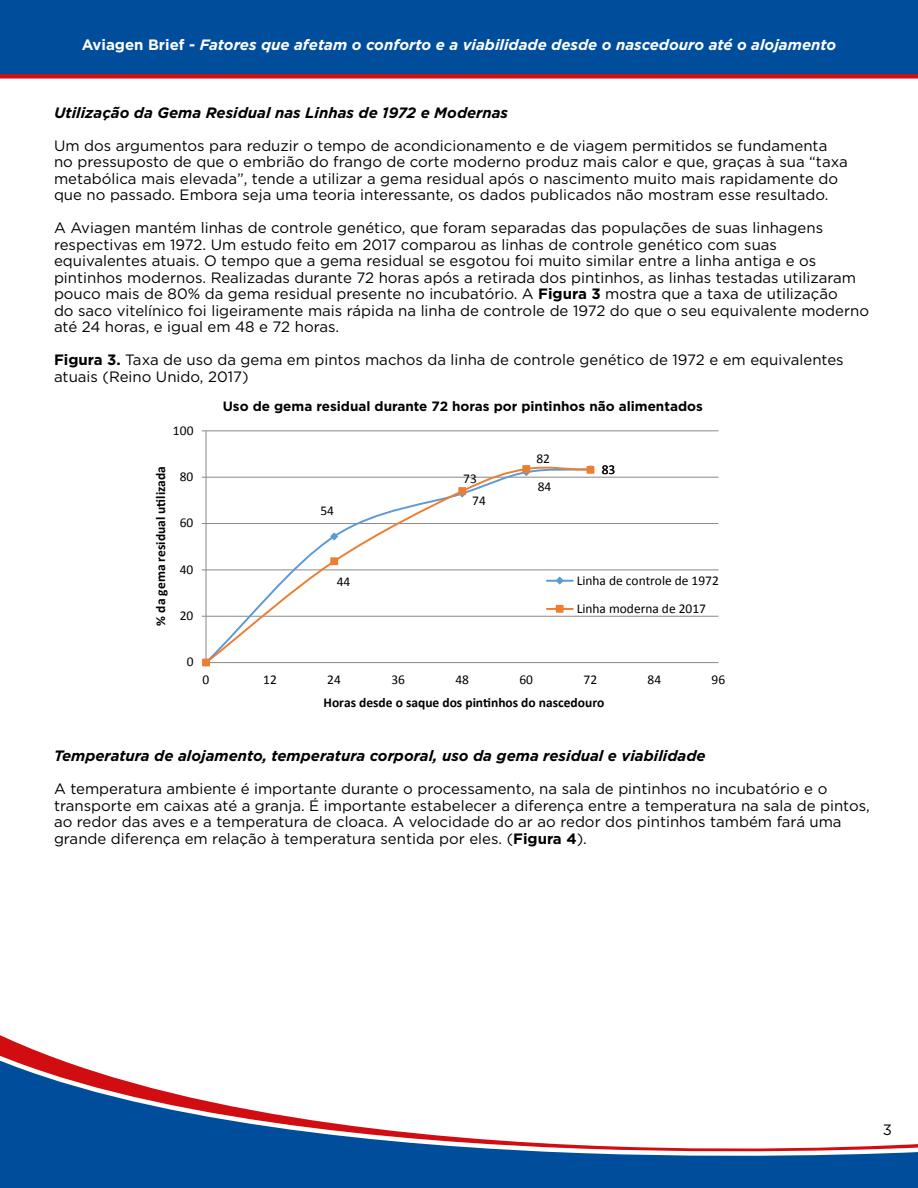
<style>
.page{position:relative;width:918px;height:1188px;background:#fff}
.page>*{position:absolute;margin:0;border:0;box-sizing:border-box;transform-origin:0 0}
.t1{font:700 16.2px "Calibri";color:#000}
.t2{font:15px/16.5px "Gotham";color:#000}
.t3{font:italic 700 15px "Gotham";color:#000}
.t4{font:italic 700 15px "Gotham";color:#fff}
.t5{font:13.5px/28.2px "Calibri";color:#000}
.t6{font:700 13.5px "Calibri";color:#000}
.t7{font:700 13.5px "Gotham";color:#000}
.s1{font-style:normal}
.s2{font-weight:700}
</style>
<div class="page">
<svg style="left:0;top:1041px;width:918px;height:147px"></svg>
<div style="left:0;top:0;width:918px;height:79px;background:#004e9b"></div>
<hr style="left:206px;top:431px;width:512px;height:1px;background:#898989">
<hr style="left:206px;top:477px;width:512px;height:1px;background:#898989">
<hr style="left:206px;top:523px;width:512px;height:1px;background:#898989">
<hr style="left:206px;top:570px;width:512px;height:1px;background:#898989">
<hr style="left:206px;top:616px;width:512px;height:1px;background:#898989">
<hr style="left:206px;top:431px;width:1px;height:232px;background:#898989">
<hr style="left:206px;top:662px;width:512px;height:1px;background:#898989">
<svg style="left:202px;top:658px;width:8px;height:9px"></svg>
<svg style="left:206px;top:463px;width:386px;height:198px"></svg>
<div style="left:203px;top:659px;width:6px;height:7px;background:#ed7d31"></div>
<div style="left:202px;top:659px;width:8px;height:7px;border:1px solid #ed7d31"></div>
<div style="left:331px;top:558px;width:7px;height:7px;background:#ed7d31"></div>
<div style="left:331px;top:557px;width:7px;height:8px;border:1px solid #ed7d31"></div>
<div style="left:459px;top:488px;width:7px;height:6px;background:#ed7d31"></div>
<div style="left:459px;top:487px;width:7px;height:8px;border:1px solid #ed7d31"></div>
<div style="left:523px;top:466px;width:7px;height:6px;background:#ed7d31"></div>
<div style="left:523px;top:465px;width:7px;height:8px;border:1px solid #ed7d31"></div>
<div style="left:587px;top:466px;width:7px;height:7px;background:#ed7d31"></div>
<div style="left:587px;top:466px;width:7px;height:8px;border:1px solid #ed7d31"></div>
<hr style="left:547px;top:580px;width:26px;height:2px;background:#5b9bd5">
<svg style="left:555px;top:576px;width:9px;height:9px"></svg>
<hr style="left:547px;top:608px;width:26px;height:2px;background:#ed7d31">
<div style="left:556px;top:605px;width:7px;height:7px;background:#ed7d31"></div>
<div style="left:556px;top:605px;width:7px;height:8px;border:1px solid #ed7d31"></div>
<p class="t4" style="left:82px;top:35px;width:756px"><span class="s1">Aviagen Brief -</span> Fatores que afetam o conforto e a viabilidade desde o nascedouro até o alojamento</p>
<p class="t3" style="left:54px;top:103px;width:456px">Utilização da Gema Residual nas Linhas de 1972 e Modernas</p>
<p class="t2" style="left:54px;top:137px;width:795px">Um dos argumentos para reduzir o tempo de acondicionamento e de viagem permitidos se fundamenta no pressuposto de que o embrião do frango de corte moderno produz mais calor e que, graças à sua “taxa metabólica mais elevada”, tende a utilizar a gema residual após o nascimento muito mais rapidamente do que no passado. Embora seja uma teoria interessante, os dados publicados não mostram esse resultado.</p>
<p class="t2" style="left:54px;top:219px;width:817px">A Aviagen mantém linhas de controle genético, que foram separadas das populações de suas linhagens respectivas em 1972. Um estudo feito em 2017 comparou as linhas de controle genético com suas equivalentes atuais. O tempo que a gema residual se esgotou foi muito similar entre a linha antiga e os pintinhos modernos. Realizadas durante 72 horas após a retirada dos pintinhos, as linhas testadas utilizaram pouco mais de 80% da gema residual presente no incubatório. A <span class="s2">Figura 3</span> mostra que a taxa de utilização<br>do saco vitelínico foi ligeiramente mais rápida na linha de controle de 1972 do que o seu equivalente moderno até 24 horas, e igual em 48 e 72 horas.</p>
<p class="t2" style="left:54px;top:351px;width:791px"><span class="s2">Figura 3.</span> Taxa de uso da gema em pintos machos da linha de controle genético de 1972 e em equivalentes atuais (Reino Unido, 2017)</p>
<p class="t5" style="left:173px;top:416px;width:22px">100</p>
<p class="t6" style="left:151px;top:626px;width:161px;rotate:-90deg">% da gema residual utilizada</p>
<p class="t5" style="left:180px;top:462px;width:15px">80</p>
<p class="t5" style="left:180px;top:508px;width:15px">60</p>
<p class="t5" style="left:180px;top:555px;width:15px">40</p>
<p class="t5" style="left:180px;top:601px;width:15px">20</p>
<p class="t1" style="left:276px;top:387px;width:353px">Residual Yolk Utilization over 72 hours, Unfed Chicks</p>
<p class="t7" style="left:223px;top:398px;width:482px">Uso de gema residual durante 72 horas por pintinhos não alimentados</p>
<p class="t5" style="left:320px;top:496px;width:15px">54</p>
<p class="t5" style="left:337px;top:567px;width:15px">44</p>
<p class="t5" style="left:463px;top:464px;width:15px">73</p>
<p class="t5" style="left:472px;top:486px;width:15px">74</p>
<p class="t5" style="left:536px;top:444px;width:15px">82</p>
<p class="t5" style="left:538px;top:472px;width:15px">84</p>
<p class="t5" style="left:602px;top:456px;width:15px">83</p>
<p class="t5" style="left:577px;top:566px;width:144px">Linha de controle de 1972<br>Linha moderna de 2017</p>
<p class="t5" style="left:187px;top:647px;width:8px">0</p>
<p class="t5" style="left:203px;top:665px;width:8px">0</p>
<p class="t5" style="left:263px;top:665px;width:15px">12</p>
<p class="t5" style="left:327px;top:665px;width:15px">24</p>
<p class="t5" style="left:391px;top:665px;width:15px">36</p>
<p class="t5" style="left:455px;top:665px;width:15px">48</p>
<p class="t5" style="left:519px;top:665px;width:15px">60</p>
<p class="t5" style="left:584px;top:665px;width:15px">72</p>
<p class="t5" style="left:648px;top:665px;width:15px">84</p>
<p class="t5" style="left:712px;top:665px;width:15px">96</p>
<p class="t6" style="left:324px;top:693px;width:282px">Horas desde o saque dos pintinhos do nascedouro</p>
<p class="t3" style="left:54px;top:746px;width:653px">Temperatura de alojamento, temperatura corporal, uso da gema residual e viabilidade</p>
<p class="t2" style="left:54px;top:780px;width:817px">A temperatura ambiente é importante durante o processamento, na sala de pintinhos no incubatório e o transporte em caixas até a granja. É importante estabelecer a diferença entre a temperatura na sala de pintos, ao redor das aves e a temperatura de cloaca. A velocidade do ar ao redor dos pintinhos também fará uma grande diferença em relação à temperatura sentida por eles. (<span class="s2">Figura 4</span>).</p>
<p class="t2" style="left:883px;top:1121px;width:11px">3</p>
</div>
